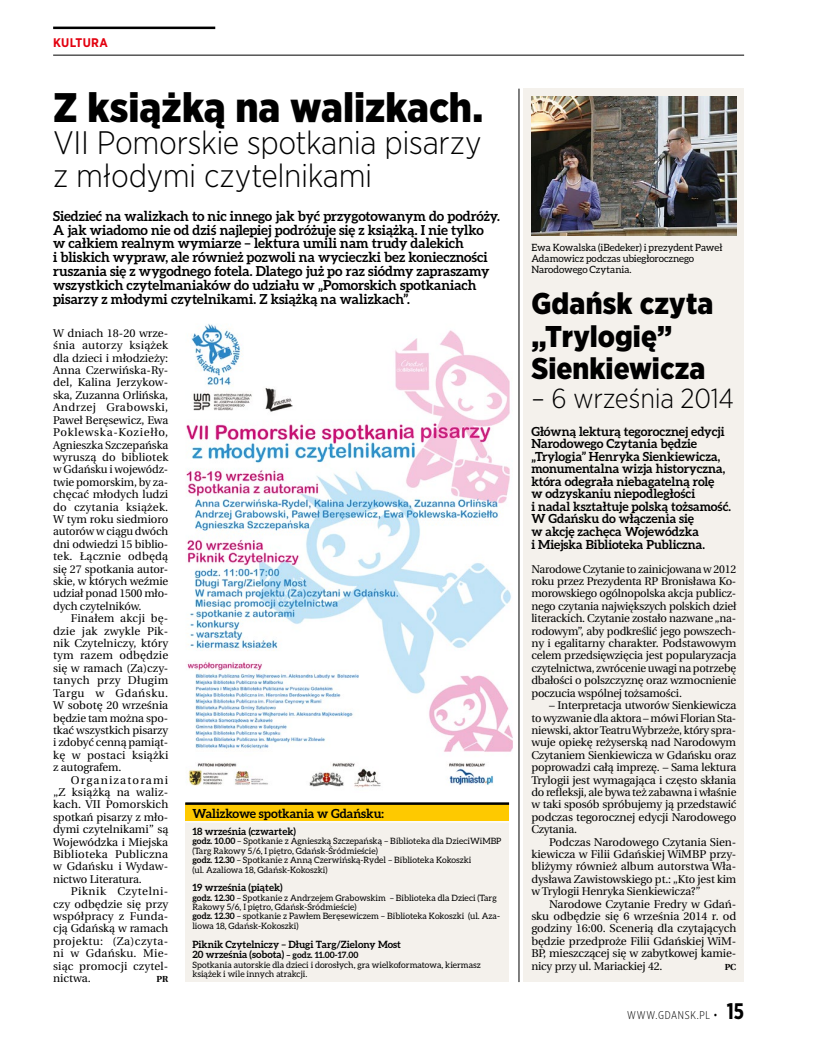
<style>
.page{position:relative;width:815px;height:1053px;background:#fff}
.page>*{position:absolute;margin:0;border:0;box-sizing:border-box;transform-origin:0 0}
.t1{font:900 41.25px "Gotham Narrow";color:#000}
.t2{font:300 32.5px/32.5px "Gotham Narrow";letter-spacing:-.01em;color:#000}
.t3{font:900 30px/32.5px "Gotham Narrow";color:#000}
.t4{font:300 27.5px "Gotham Narrow";letter-spacing:-.01em;color:#000}
.t5{font:700 13.75px/13.8px "Aleo";color:#000}
.t6{font:700 12.5px/12.5px "Aleo";color:#000}
.t7{font:700 12.5px "Gotham Narrow";letter-spacing:.02em;color:#e3000f}
.t8{font:11.25px/12.4px "Heuristica";letter-spacing:-.01em;color:#000;text-align:justify}
.t9{font:300 11.25px "Gotham X Narrow";letter-spacing:.06em;color:#000}
.t10{font:700 10px/10px "Aleo";color:#000}
.t11{font:10px/11.2px "Aleo";letter-spacing:-.005em;color:#000}
.t12{font:8.75px/9.4px "Aleo";color:#000}
.t13{font:700 8.75px "Heuristica";color:#000}
.s1{font-weight:700}
.s2{font-size:8.75px}
.s3{font-weight:700;font-size:22.5px}
</style>
<div class="page">
<hr style="left:519px;top:89px;width:1px;height:892px;background:#000">
<div style="left:524px;top:89px;width:220px;height:892px;background:#f4f1ec"></div>
<img style="left:186px;top:324px;width:327px;height:464px">
<img style="left:531px;top:97px;width:205px;height:139px">
<div style="left:185px;top:803px;width:324px;height:18px;background:#fec900"></div>
<div style="left:185px;top:821px;width:324px;height:160px;background:#f4f1ec"></div>
<hr style="left:185px;top:821px;width:324px;height:1px;background:#fff">
<hr style="left:185px;top:802px;width:324px;height:2px;background:#000">
<hr style="left:53px;top:27px;width:162px;height:2px;background:#000">
<hr style="left:53px;top:55px;width:691px;height:1px;background:#000">
<p class="t7" style="left:53px;top:34px;width:56px">KULTURA</p>
<h1 class="t1" style="left:53px;top:80px;width:432px">Z książką na walizkach.</h1>
<h2 class="t2" style="left:53px;top:126px;width:430px">VII Pomorskie spotkania pisarzy z młodymi czytelnikami</h2>
<p class="t5" style="left:53px;top:209px;width:448px">Siedzieć na walizkach to nic innego jak być przygotowanym do podróży.<br>A jak wiadomo nie od dziś najlepiej podróżuje się z książką. I nie tylko<br>w całkiem realnym wymiarze – lektura umili nam trudy dalekich<br>i bliskich wypraw, ale również pozwoli na wycieczki bez konieczności ruszania się z wygodnego fotela. Dlatego już po raz siódmy zapraszamy wszystkich czytelmaniaków do udziału w „Pomorskich spotkaniach pisarzy z młodymi czytelnikami. Z książką na walizkach”.</p>
<p class="t8" style="left:53px;top:327px;width:117px">W dniach 18-20 wrze&shy;śnia autorzy książek dla dzieci i młodzieży:<br>Anna Czerwińska-Ry&shy;del, Kalina Jerzykow&shy;ska, Zuzanna Orlińska, Andrzej Grabowski, Paweł Beręsewicz, Ewa Poklewska-Koziełło, Agnieszka Szczepańska wyruszą do bibliotek w Gdańsku i wojewódz&shy;twie pomorskim, by za&shy;chęcać młodych ludzi do czytania książek.<br>W tym roku siedmioro autorów w ciągu dwóch dni odwiedzi 15 biblio&shy;tek. Łącznie odbędą się 27 spotkania autor&shy;skie, w których weźmie udział ponad 1500 mło&shy;dych czytelników.</p>
<p class="t8" style="left:53px;top:612px;width:117px;text-indent:18px">Finałem akcji bę&shy;dzie jak zwykle Pik&shy;nik Czytelniczy, który tym razem odbędzie się w ramach (Za)czy&shy;tanych przy Długim Targu w Gdańsku.<br>W sobotę 20 września będzie tam można spo&shy;tkać wszystkich pisarzy i zdobyć cenną pamiąt&shy;kę w postaci książki z autografem.</p>
<p class="t8" style="left:53px;top:773px;width:117px;text-indent:18px">Organizatorami „Z książką na waliz&shy;kach. VII Pomorskich spotkań pisarzy z mło&shy;dymi czytelnikami” są Wojewódzka i Miejska Biblioteka Publiczna w Gdańsku i Wydaw&shy;nictwo Literatura.</p>
<p class="t8" style="left:53px;top:885px;width:117px;text-indent:18px">Piknik Czytelni&shy;czy odbędzie się przy współpracy z Funda&shy;cją Gdańską w ramach projektu: (Za)czyta&shy;ni w Gdańsku. Mie&shy;siąc promocji czytel&shy;nictwa.</p>
<p class="t13" style="left:156px;top:971px;width:13px">PR</p>
<p class="t6" style="left:192px;top:806px;width:193px">Walizkowe spotkania w Gdańsku:</p>
<p class="t10" style="left:192px;top:826px;width:105px">18 września (czwartek)</p>
<p class="t12" style="left:192px;top:836px;width:311px"><span class="s1">godz. 10.00</span> – Spotkanie z Agnieszką Szczepańską – Biblioteka dla DzieciWiMBP (Targ Rakowy 5/6, I piętro, Gdańsk-Śródmieście)<br><span class="s1">godz. 12.30</span> – Spotkanie z Anną Czerwińską-Rydel – Biblioteka Kokoszki<br>(ul. Azaliowa 18, Gdańsk-Kokoszki)</p>
<p class="t10" style="left:192px;top:882px;width:92px">19 września (piątek)</p>
<p class="t12" style="left:192px;top:892px;width:309px"><span class="s1">godz. 12.30</span> – Spotkanie z Andrzejem Grabowskim – Biblioteka dla Dzieci (Targ Rakowy 5/6, I piętro, Gdańsk-Śródmieście)<br><span class="s1">godz. 12.30</span> – spotkanie z Pawłem Beręsewiczem – Biblioteka Kokoszki (ul. Aza&shy;liowa 18, Gdańsk-Kokoszki)</p>
<p class="t10" style="left:192px;top:939px;width:210px">Piknik Czytelniczy – Długi Targ/Zielony Most<br>20 września (sobota) <span class="s2">– godz. 11.00-17.00</span></p>
<p class="t12" style="left:192px;top:959px;width:290px">Spotkania autorskie dla dzieci i dorosłych, gra wielkoformatowa, kiermasz książek i wile innych atrakcji.</p>
<p class="t11" style="left:531px;top:241px;width:193px">Ewa Kowalska (iBedeker) i prezydent Paweł<br>Adamowicz podczas ubiegłorocznego<br>Narodowego Czytania.</p>
<h3 class="t3" style="left:531px;top:287px;width:183px">Gdańsk czyta „Trylogię”<br>Sienkiewicza</h3>
<h3 class="t4" style="left:531px;top:381px;width:204px">– 6 września 2014</h3>
<p class="t6" style="left:531px;top:425px;width:201px">Główną lekturą tegorocznej edycji<br>Narodowego Czytania będzie „Trylogia” Henryka Sienkiewicza, monumentalna wizja historyczna, która odegrała niebagatelną rolę<br>w odzyskaniu niepodległości<br>i nadal kształtuje polską tożsamość.<br>W Gdańsku do włączenia się<br>w akcję zachęca Wojewódzka<br>i Miejska Biblioteka Publiczna.</p>
<p class="t8" style="left:531px;top:562px;width:206px">Narodowe Czytanie to zainicjowana w 2012 roku przez Prezydenta RP Bronisława Ko&shy;morowskiego ogólnopolska akcja publicz&shy;nego czytania największych polskich dzieł literackich. Czytanie zostało nazwane „na&shy;rodowym”, aby podkreślić jego powszech&shy;ny i egalitarny charakter. Podstawowym celem przedsięwzięcia jest popularyzacja czytelnictwa, zwrócenie uwagi na potrzebę dbałości o polszczyznę oraz wzmocnienie poczucia wspólnej tożsamości.</p>
<p class="t8" style="left:531px;top:699px;width:207px;text-indent:18px">– Interpretacja utworów Sienkiewicza to wyzwanie dla aktora – mówi Florian Sta&shy;niewski, aktor Teatru Wybrzeże, który spra&shy;wuje opiekę reżyserską nad Narodowym Czytaniem Sienkiewicza w Gdańsku oraz poprowadzi całą imprezę. – Sama lektura Trylogii jest wymagająca i często skłania do refleksji, ale bywa też zabawna i właśnie w taki sposób spróbujemy ją przedstawić podczas tegorocznej edycji Narodowego Czytania.</p>
<p class="t8" style="left:531px;top:835px;width:206px;text-indent:18px">Podczas Narodowego Czytania Sien&shy;kiewicza w Filii Gdańskiej WiMBP przy&shy;bliżymy również album autorstwa Wła&shy;dysława Zawistowskiego pt.: „Kto jest kim w Trylogii Henryka Sienkiewicza?”</p>
<p class="t8" style="left:531px;top:897px;width:207px;text-indent:18px">Narodowe Czytanie Fredry w Gdań&shy;sku odbędzie się 6 września 2014 r. od godziny 16:00. Scenerią dla czytających będzie przedproże Filii Gdańskiej WiM-BP, mieszczącej się w zabytkowej kamie&shy;nicy przy ul. Mariackiej 42.</p>
<p class="t13" style="left:725px;top:959px;width:13px">PC</p>
<p class="t9" style="left:627px;top:1008px;width:118px">WWW.GDANSK.PL • <span class="s3">15</span></p>
</div>
